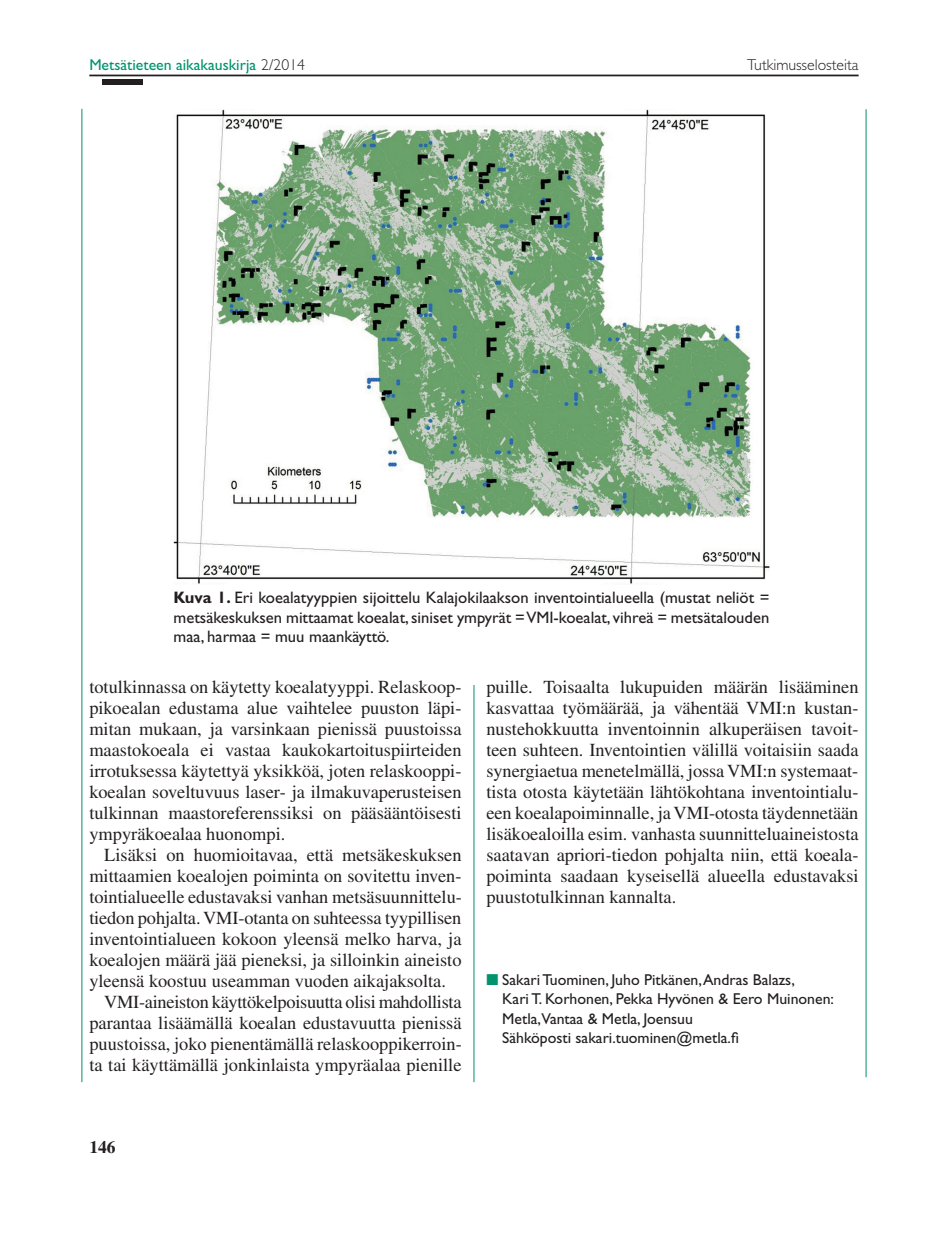
<style>
.page{position:relative;width:943px;height:1241px;background:#fff}
.page>*{position:absolute;margin:0;border:0;box-sizing:border-box;transform-origin:0 0}
.t1{font:18.38px/21px "Times LT Std";color:#231f20;text-align:justify}
.t2{font:700 17.5px "Times LT Std";color:#231f20}
.t3{font:16.62px/19.2px "Gill Sans Std";color:#231f20;text-align:justify}
.t4{font:15.75px/19.2px "Gill Sans Std";color:#231f20}
.t5{font:15.75px "Gill Sans Std";color:#00936e}
.t6{font:300 15.75px "Gill Sans Std";color:#231f20}
.s1{font-weight:300;color:#231f20}
.s2{font-weight:700}
.s3{color:#00936e}
</style>
<div class="page">
<div style="left:102px;top:79px;width:40px;height:5px;background:#231f20"></div>
<hr style="left:89px;top:75px;width:769px;height:1px;background:#231f20">
<hr style="left:865px;top:109px;width:1px;height:967px;background:#00936e">
<hr style="left:82px;top:109px;width:1px;height:972px;background:#00936e">
<hr style="left:473px;top:685px;width:1px;height:396px;background:#00936e">
<img style="left:174px;top:109px;width:595px;height:475px">
<p class="t5" style="left:89px;top:55px;width:217px">Metsätieteen aikakauskirja <span class="s1">2/2014</span></p>
<p class="t6" style="left:747px;top:55px;width:113px">Tutkimusselosteita</p>
<p class="t3" style="left:174px;top:588px;width:597px"><span class="s2">Kuva 1.</span> Eri koealatyyppien sijoittelu Kalajokilaakson inventointialueella (mustat neliöt = metsäkeskuksen mittaamat koealat, siniset ympyrät = VMI-koealat, vihreä = metsätalouden maa, harmaa = muu maankäyttö.</p>
<p class="t1" style="left:89px;top:675px;width:374px">totulkinnassa on käytetty koealatyyppi. Relaskoop&shy;pikoealan edustama alue vaihtelee puuston läpi&shy;mitan mukaan, ja varsinkaan pienissä puustoissa maastokoeala ei vastaa kaukokartoituspiirteiden irrotuksessa käytettyä yksikköä, joten relaskooppi&shy;koealan soveltuvuus laser- ja ilmakuvaperusteisen tulkinnan maastoreferenssiksi on pääsääntöisesti ympyräkoealaa huonompi.</p>
<p class="t1" style="left:104px;top:843px;width:359px">Lisäksi on huomioitavaa, että metsäkeskuksen</p>
<p class="t1" style="left:89px;top:864px;width:374px">mittaamien koealojen poiminta on sovitettu inven-</p>
<p class="t1" style="left:89px;top:885px;width:374px">tointialueelle edustavaksi vanhan metsäsuunnittelu-</p>
<p class="t1" style="left:89px;top:906px;width:373px">tiedon pohjalta. VMI-otanta on suhteessa tyypillisen</p>
<p class="t1" style="left:89px;top:927px;width:374px">inventointialueen kokoon yleensä melko harva, ja</p>
<p class="t1" style="left:89px;top:948px;width:374px">koealojen määrä jää pieneksi, ja silloinkin aineisto</p>
<p class="t1" style="left:89px;top:969px;width:358px">yleensä koostuu useamman vuoden aikajaksolta.</p>
<p class="t1" style="left:104px;top:990px;width:359px">VMI-aineiston käyttökelpoisuutta olisi mahdollista</p>
<p class="t1" style="left:89px;top:1011px;width:374px">parantaa lisäämällä koealan edustavuutta pienissä</p>
<p class="t1" style="left:89px;top:1032px;width:374px">puustoissa, joko pienentämällä relaskooppikerroin-</p>
<p class="t1" style="left:89px;top:1053px;width:374px">ta tai käyttämällä jonkinlaista ympyräalaa pienille</p>
<p class="t1" style="left:486px;top:675px;width:374px">puille. Toisaalta lukupuiden määrän lisääminen kasvattaa työmäärää, ja vähentää VMI:n kustan&shy;nustehokkuutta inventoinnin alkuperäisen tavoit&shy;teen suhteen. Inventointien välillä voitaisiin saada synergiaetua menetelmällä, jossa VMI:n systemaat&shy;tista otosta käytetään lähtökohtana inventointialu&shy;een koealapoiminnalle, ja VMI-otosta täydennetään lisäkoealoilla esim. vanhasta suunnitteluaineistosta saatavan apriori-tiedon pohjalta niin, että koeala&shy;poiminta saadaan kyseisellä alueella edustavaksi puustotulkinnan kannalta.</p>
<p class="t4" style="left:502px;top:970px;width:333px;text-indent:-16px"><span class="s3">■</span> Sakari Tuominen, Juho Pitkänen, Andras Balazs,<br>Kari T. Korhonen, Pekka Hyvönen &amp; Eero Muinonen:<br>Metla,Vantaa &amp; Metla, Joensuu<br>Sähköposti sakari.tuominen@metla.fi</p>
<p class="t2" style="left:89px;top:1136px;width:28px">146</p>
</div>
